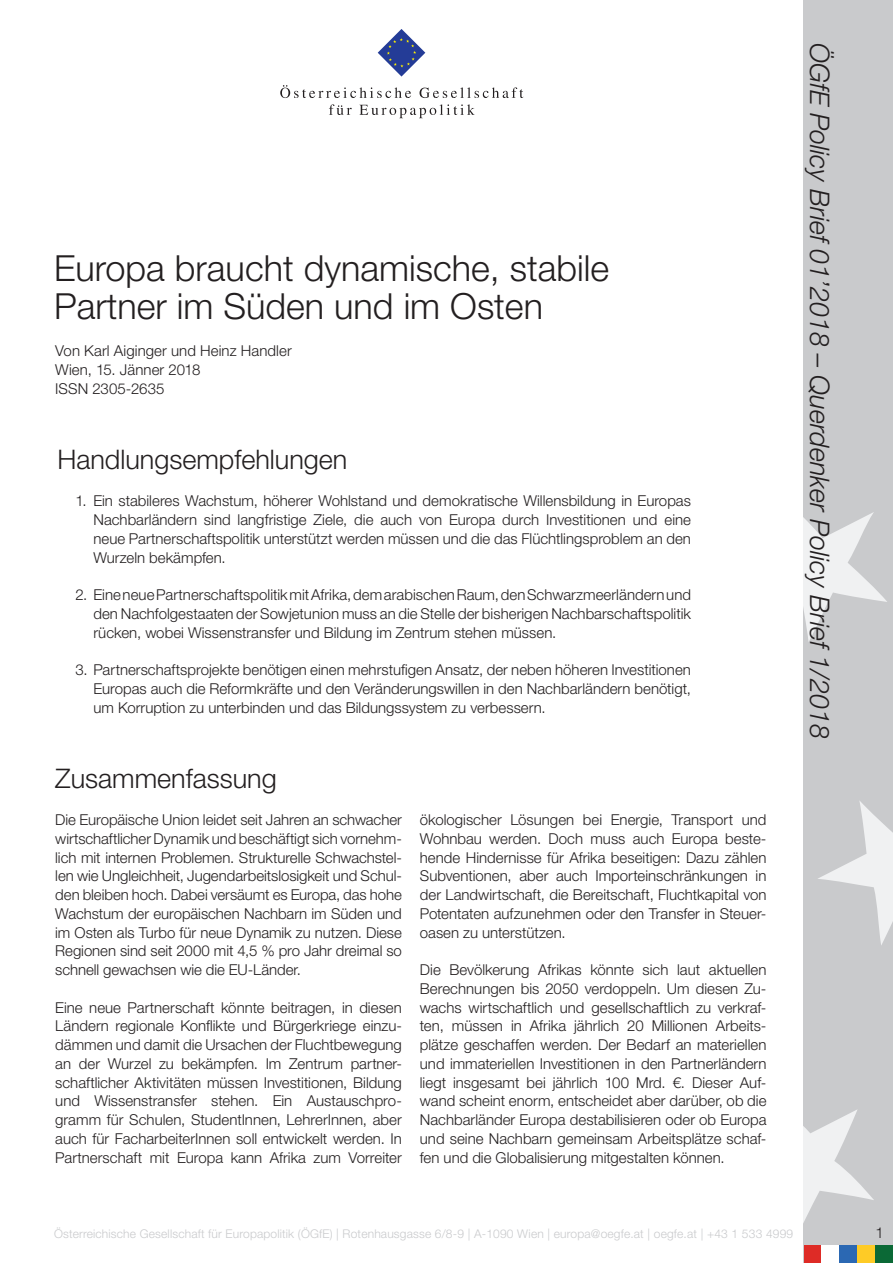
<style>
.page{position:relative;width:893px;height:1263px;background:#fff}
.page>*{position:absolute;margin:0;border:0;box-sizing:border-box;transform-origin:0 0}
.t1{font:300 36px/37.5px "Helvetica Neue LT Std";color:#231f20}
.t2{font:italic 300 27px "Helvetica Neue LT Std";color:#231f20}
.Untertitel{font:300 27px "Helvetica Neue LT Std";color:#231f20}
.Standard_Paragraph{font:300 15px/18.8px "Helvetica Neue LT Std";color:#231f20;text-align:justify}
.t3{font:300 12px "Helvetica Neue LT Std";letter-spacing:.015em;color:#c9cacc}
</style>
<div class="page">
<div style="left:804px;top:0;width:89px;height:1263px;background:#c9cacc"></div>
<svg style="left:804px;top:512px;width:83px;height:130px"></svg>
<svg style="left:818px;top:801px;width:75px;height:144px"></svg>
<svg style="left:804px;top:1110px;width:70px;height:111px"></svg>
<svg style="left:378px;top:29px;width:47px;height:48px"></svg>
<svg style="left:280px;top:85px;width:131px;height:13px"></svg>
<svg style="left:420px;top:87px;width:103px;height:11px"></svg>
<svg style="left:329px;top:104px;width:23px;height:11px"></svg>
<svg style="left:359px;top:104px;width:116px;height:14px"></svg>
<div style="left:857px;top:1245px;width:18px;height:18px;background:#fecb26"></div>
<div style="left:839px;top:1245px;width:18px;height:18px;background:#2b68b3"></div>
<div style="left:804px;top:1245px;width:17px;height:18px;background:#de2b26"></div>
<div style="left:875px;top:1245px;width:18px;height:18px;background:#0b6936"></div>
<div style="left:821px;top:1245px;width:18px;height:18px;background:#fff"></div>
<p class="t1" style="left:54px;top:249px;width:556px">Europa braucht dynamische, stabile<br>Partner im Süden und im Osten</p>
<p class="Standard_Paragraph" style="left:55px;top:341px;width:238px">Von Karl Aiginger und Heinz Handler</p>
<p class="Standard_Paragraph" style="left:55px;top:360px;width:147px">Wien, 15. Jänner 2018</p>
<p class="Standard_Paragraph" style="left:55px;top:379px;width:111px">ISSN 2305-2635</p>
<p class="Untertitel" style="left:57px;top:443px;width:292px">Handlungsempfehlungen</p>
<p class="Standard_Paragraph" style="left:93px;top:491px;width:599px;text-indent:-18px">1. Ein stabileres Wachstum, höherer Wohlstand und demokratische Willensbildung in Europas Nachbarländern sind langfristige Ziele, die auch von Europa durch Investitionen und eine neue Partnerschaftspolitik unterstützt werden müssen und die das Flüchtlingsproblem an den Wurzeln bekämpfen.</p>
<p class="Standard_Paragraph" style="left:93px;top:585px;width:599px;text-indent:-18px">2. Eine neue Partnerschaftspolitik mit Afrika, dem arabischen Raum, den Schwarzmeerländern und den Nachfolgestaaten der Sowjetunion muss an die Stelle der bisherigen Nachbarschaftspolitik rücken, wobei Wissenstransfer und Bildung im Zentrum stehen müssen.</p>
<p class="Standard_Paragraph" style="left:93px;top:660px;width:599px;text-indent:-18px">3. Partnerschaftsprojekte benötigen einen mehrstufigen Ansatz, der neben höheren Investitionen Europas auch die Reformkräfte und den Veränderungswillen in den Nachbarländern benötigt, um Korruption zu unterbinden und das Bildungssystem zu verbessern.</p>
<p class="Untertitel" style="left:55px;top:761px;width:223px">Zusammenfassung</p>
<p class="Standard_Paragraph" style="left:55px;top:810px;width:348px">Die Europäische Union leidet seit Jahren an schwacher wirtschaftlicher Dynamik und beschäftigt sich vornehm&shy;lich mit internen Problemen. Strukturelle Schwachstel&shy;len wie Ungleichheit, Jugendarbeitslosigkeit und Schul&shy;den bleiben hoch. Dabei versäumt es Europa, das hohe Wachstum der europäischen Nachbarn im Süden und im Osten als Turbo für neue Dynamik zu nutzen. Diese Regionen sind seit 2000 mit 4,5 % pro Jahr dreimal so schnell gewachsen wie die EU-Länder.</p>
<p class="Standard_Paragraph" style="left:55px;top:997px;width:348px">Eine neue Partnerschaft könnte beitragen, in diesen Ländern regionale Konflikte und Bürgerkriege einzu&shy;dämmen und damit die Ursachen der Fluchtbewegung an der Wurzel zu bekämpfen. Im Zentrum partner&shy;schaftlicher Aktivitäten müssen Investitionen, Bildung und Wissenstransfer stehen. Ein Austauschpro&shy;gramm für Schulen, StudentInnen, LehrerInnen, aber auch für FacharbeiterInnen soll entwickelt werden. In Partnerschaft mit Europa kann Afrika zum Vorreiter</p>
<p class="Standard_Paragraph" style="left:420px;top:810px;width:348px">ökologischer Lösungen bei Energie, Transport und Wohnbau werden. Doch muss auch Europa beste&shy;hende Hindernisse für Afrika beseitigen: Dazu zählen Subventionen, aber auch Importeinschränkungen in der Landwirtschaft, die Bereitschaft, Fluchtkapital von Potentaten aufzunehmen oder den Transfer in Steuer&shy;oasen zu unterstützen.</p>
<p class="Standard_Paragraph" style="left:420px;top:960px;width:348px">Die Bevölkerung Afrikas könnte sich laut aktuellen Berechnungen bis 2050 verdoppeln. Um diesen Zu&shy;wachs wirtschaftlich und gesellschaftlich zu verkraf&shy;ten, müssen in Afrika jährlich 20 Millionen Arbeits&shy;plätze geschaffen werden. Der Bedarf an materiellen und immateriellen Investitionen in den Partnerländern liegt insgesamt bei jährlich 100 Mrd. €. Dieser Auf&shy;wand scheint enorm, entscheidet aber darüber, ob die Nachbarländer Europa destabilisieren oder ob Europa und seine Nachbarn gemeinsam Arbeitsplätze schaf&shy;fen und die Globalisierung mitgestalten können.</p>
<h2 class="t2" style="left:836px;top:43px;width:697px;rotate:90deg">ÖGfE Policy Brief 01’2018 – Querdenker Policy Brief 1/2018</h2>
<p class="t3" style="left:54px;top:1226px;width:741px">Österreichische Gesellschaft für Europapolitik (ÖGfE) | Rotenhausgasse 6/8-9 | A-1090 Wien | europa@oegfe.at | oegfe.at | +43 1 533 4999</p>
<p class="Standard_Paragraph" style="left:875px;top:1222px;width:10px">1</p>
</div>
